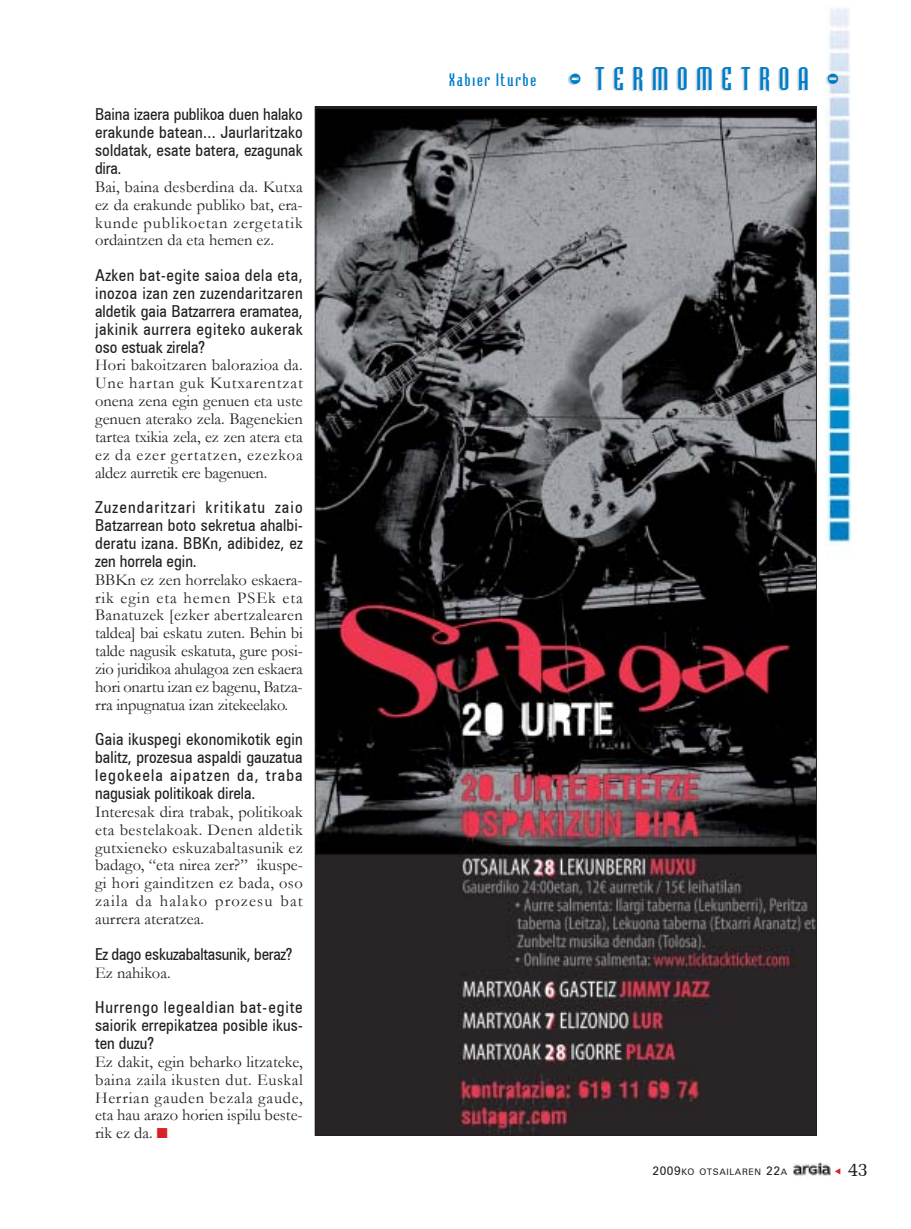
<style>
.page{position:relative;width:911px;height:1229px;background:#fff}
.page>*{position:absolute;margin:0;border:0;box-sizing:border-box;transform-origin:0 0}
.t1{font:19.5px "Memoir";color:#231f1f}
.t2{font:16.5px/17.9px "Garamond";color:#231f1f;text-align:justify}
.t3{font:16.5px/17.9px "Zurich Cn BT";letter-spacing:.01em;color:#231f1f;text-align:justify}
.t4{font:16.5px "Zurich Cn BT";letter-spacing:-.015em;color:#231f1f}
.t5{font:16.5px "Bodiac";letter-spacing:.11em;color:#007dc6}
.t6{font:9px "Zurich BT";letter-spacing:.075em;color:#231f1f}
.s1{color:#da2027}
.s2{font-size:30px;color:#adcaea}
.s3{font-size:30px;color:#dcdddf}
.s4{font-size:12px}
</style>
<div class="page">
<img style="left:816px;top:8px;width:36px;height:550px">
<img style="left:317px;top:108px;width:497px;height:1025px">
<img style="left:793px;top:1162px;width:37px;height:14px">
<p class="t3" style="left:95px;top:105px;width:209px">Baina izaera publikoa duen halako erakunde batean... Jaurlaritzako soldatak, esate batera, ezagunak dira.</p>
<p class="t2" style="left:95px;top:178px;width:209px">Bai, baina desberdina da. Kutxa ez da erakunde publiko bat, era&shy;kunde publikoetan zergetatik ordaintzen da eta hemen ez.</p>
<p class="t3" style="left:95px;top:266px;width:209px">Azken bat-egite saioa dela eta, inozoa izan zen zuzendaritzaren aldetik gaia Batzarrera eramatea, jakinik aurrera egiteko aukerak oso estuak zirela?</p>
<p class="t2" style="left:95px;top:356px;width:209px">Hori bakoitzaren balorazioa da.<br>Une hartan guk Kutxarentzat onena zena egin genuen eta uste genuen aterako zela. Bagenekien tartea txikia zela, ez zen atera eta ez da ezer gertatzen, ezezkoa aldez aurretik ere bagenuen.</p>
<p class="t3" style="left:95px;top:498px;width:209px">Zuzendaritzari kritikatu zaio Batzarrean boto sekretua ahalbi&shy;deratu izana. BBKn, adibidez, ez zen horrela egin.</p>
<p class="t2" style="left:95px;top:571px;width:209px">BBKn ez zen horrelako eskaera&shy;rik egin eta hemen PSEk eta Banatuzek [ezker abertzalearen taldea] bai eskatu zuten. Behin bi talde nagusik eskatuta, gure posi&shy;zio juridikoa ahulagoa zen eskaera hori onartu izan ez bagenu, Batza&shy;rra inpugnatua izan zitekeelako.</p>
<p class="t3" style="left:95px;top:730px;width:209px">Gaia ikuspegi ekonomikotik egin balitz, prozesua aspaldi gauzatua legokeela aipatzen da, traba nagusiak politikoak direla.</p>
<p class="t2" style="left:95px;top:803px;width:209px">Interesak dira trabak, politikoak eta bestelakoak. Denen aldetik gutxieneko eskuzabaltasunik ez badago, ìeta nirea zer?î ikuspe&shy;gi hori gainditzen ez bada, oso zaila da halako prozesu bat aurrera ateratzea.</p>
<p class="t4" style="left:95px;top:943px;width:199px">Ez dago eskuzabaltasunik, beraz?</p>
<p class="t2" style="left:95px;top:963px;width:77px">Ez nahikoa.</p>
<p class="t3" style="left:95px;top:998px;width:209px">Hurrengo legealdian bat-egite saiorik errepikatzea posible ikus&shy;ten duzu?</p>
<p class="t2" style="left:95px;top:1053px;width:209px">Ez dakit, egin beharko litzateke, baina zaila ikusten dut. Euskal Herrian gauden bezala gaude, eta hau arazo horien ispilu beste&shy;rik ez da. <span class="s1">■</span></p>
<p class="t5" style="left:449px;top:74px;width:390px">Xabier Iturbe <span class="s2">-</span> <span class="s3">TERMOMETROA -</span></p>
<p class="t6" style="left:652px;top:1166px;width:136px"><span class="s4">2009</span>KO OTSAILAREN <span class="s4">22</span>A</p>
<p class="t1" style="left:847px;top:1158px;width:22px">43</p>
</div>
